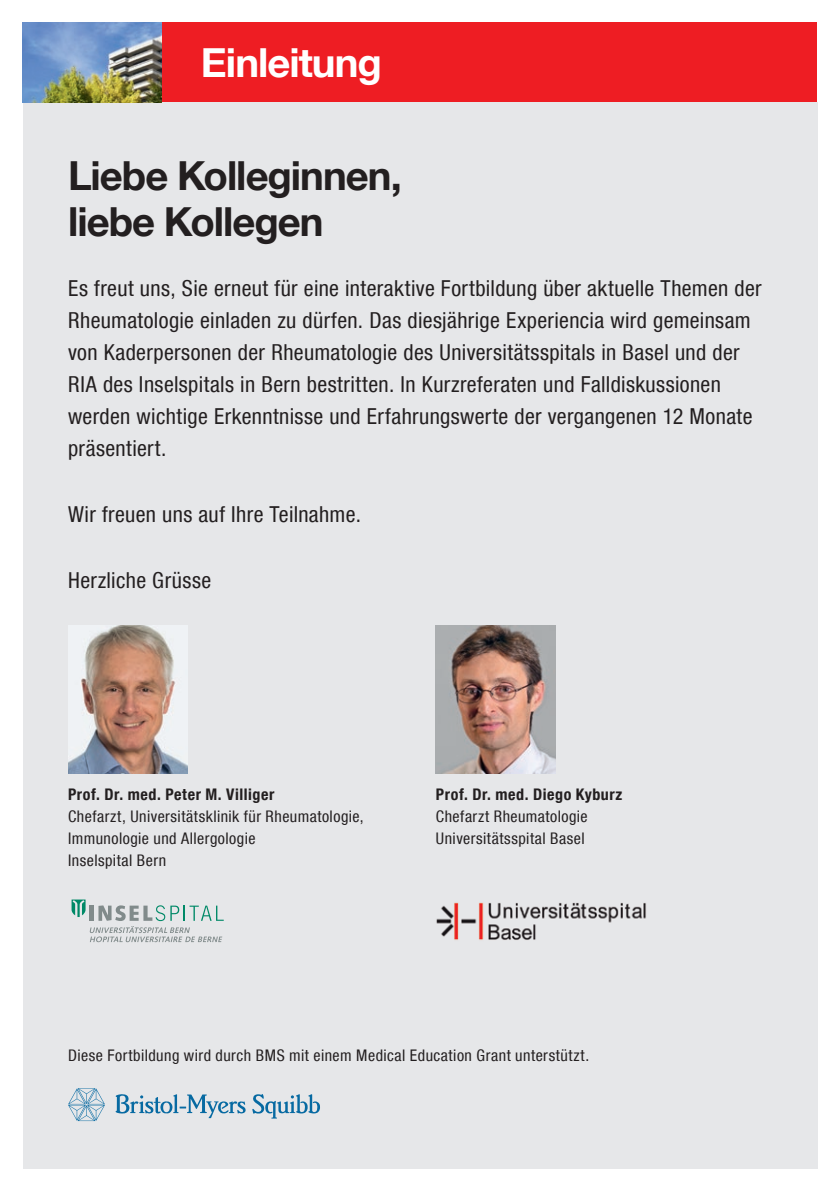
<style>
.page{position:relative;width:840px;height:1191px;background:#fff}
.page>*{position:absolute;margin:0;border:0;box-sizing:border-box;transform-origin:0 0}
.t1{font:700 40px/46px "Helvetica Neue LT Com";letter-spacing:-.025em;color:#231f20}
.t2{font:700 40px "Helvetica Neue LT Com";letter-spacing:-.025em;color:#fff}
.t3{font:condensed 22px/32px "Helvetica Neue LT Com";letter-spacing:.015em;color:#231f20}
.t4{font:condensed 16px/22px "Helvetica Neue LT Com";letter-spacing:.03em;color:#231f20}
.t5{font:700 condensed 16px "Helvetica Neue LT Com";letter-spacing:.035em;color:#231f20}
</style>
<div class="page">
<div style="left:23px;top:102px;width:793px;height:1066px;background:#e6e7e9"></div>
<img style="left:68px;top:626px;width:119px;height:147px">
<img style="left:435px;top:626px;width:119px;height:147px">
<div style="left:161px;top:23px;width:654px;height:79px;background:#ee1d23"></div>
<svg style="left:71px;top:899px;width:153px;height:44px"></svg>
<img style="left:23px;top:23px;width:138px;height:79px">
<svg style="left:68px;top:1088px;width:37px;height:33px"></svg>
<svg style="left:252px;top:1094px;width:68px;height:24px"></svg>
<svg style="left:115px;top:1094px;width:131px;height:24px"></svg>
<img style="left:436px;top:902px;width:210px;height:38px">
<h1 class="t2" style="left:201px;top:37px;width:182px">Einleitung</h1>
<h1 class="t1" style="left:68px;top:151px;width:335px">Liebe Kolleginnen, liebe Kollegen</h1>
<p class="t3" style="left:68px;top:272px;width:694px">Es freut uns, Sie erneut für eine interaktive Fortbildung über aktuelle Themen der Rheumatologie einladen zu dürfen. Das diesjährige Experiencia wird gemeinsam von Kaderpersonen der Rheumatologie des Universitätsspitals in Basel und der RIA des Inselspitals in Bern bestritten. In Kurzreferaten und Falldiskussionen werden wichtige Erkenntnisse und Erfahrungswerte der vergangenen 12 Monate präsentiert.</p>
<p class="t3" style="left:68px;top:498px;width:294px">Wir freuen uns auf Ihre Teilnahme.</p>
<p class="t3" style="left:68px;top:564px;width:144px">Herzliche Grüsse</p>
<p class="t5" style="left:68px;top:784px;width:208px">Prof. Dr. med. Peter M. Villiger</p>
<p class="t4" style="left:68px;top:805px;width:297px">Chefarzt, Universitätsklinik für Rheumatologie,<br>Immunologie und Allergologie<br>Inselspital Bern</p>
<p class="t5" style="left:435px;top:784px;width:188px">Prof. Dr. med. Diego Kyburz</p>
<p class="t4" style="left:435px;top:805px;width:153px">Chefarzt Rheumatologie<br>Universitätsspital Basel</p>
<p class="t4" style="left:68px;top:1043px;width:522px">Diese Fortbildung wird durch BMS mit einem Medical Education Grant unterstützt.</p>
</div>
